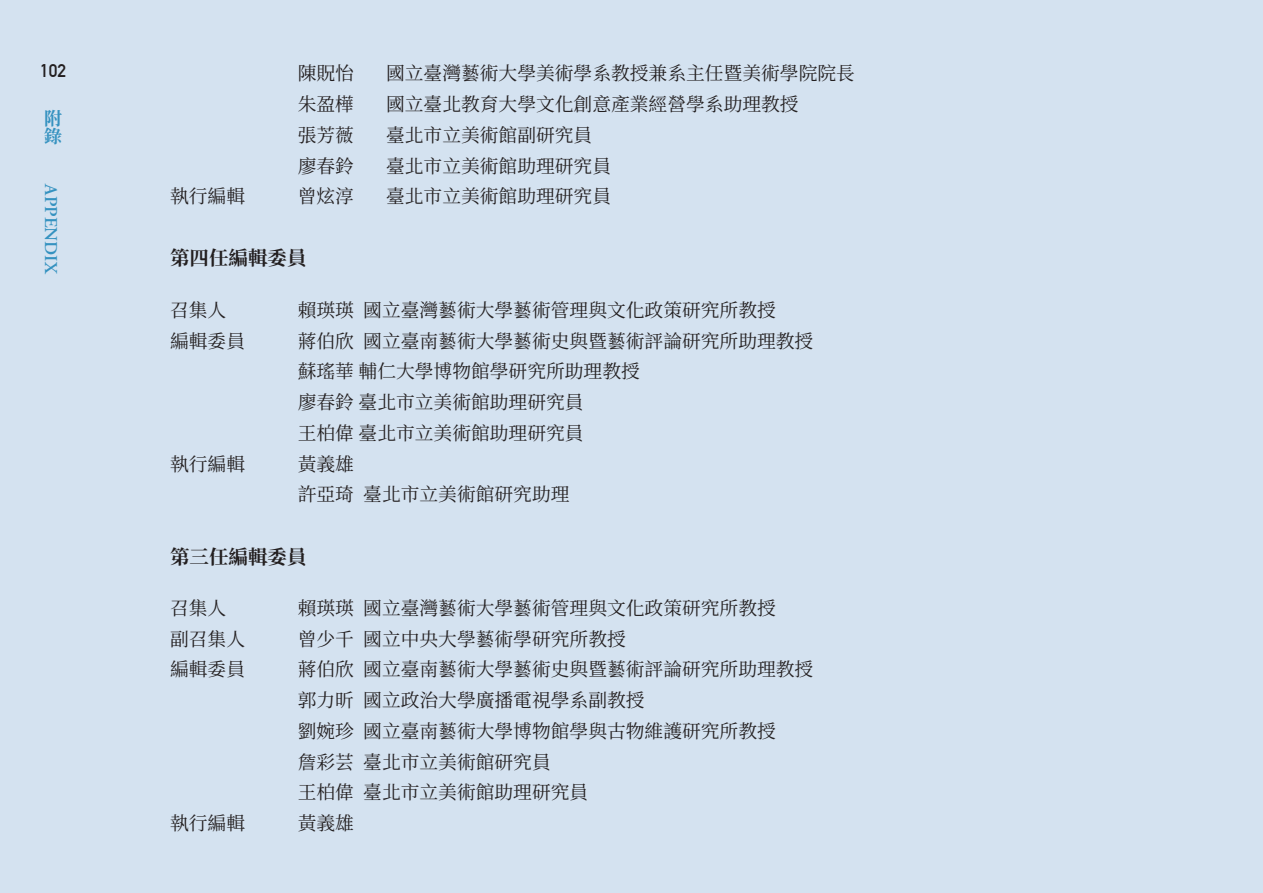
<style>
.page{position:relative;width:1263px;height:893px;background:#d4e2f0}
.page>*{position:absolute;margin:0;border:0;box-sizing:border-box;transform-origin:0 0}
.t1{font:700 19.5px "Source Han Serif TC";color:#231f20}
.t2{font:18.75px/30.8px "Source Han Serif TC";color:#231f20}
.t3{font:600 18px "Adobe Garamond Pro";color:#3592c0}
.t4{font:700 18px "DIN Alternate";color:#231f20}
.t5{font:700 18px/18px "Source Han Serif TC";color:#3592c0}
</style>
<div class="page">
<p class="t4" style="left:40px;top:57px;width:27px">102</p>
<p class="t5" style="left:44px;top:110px;width:20px">附錄</p>
<p class="t3" style="left:61px;top:184px;width:91px;rotate:90deg">APPENDIX</p>
<p class="t2" style="left:298px;top:58px;width:58px">陳貺怡</p>
<p class="t2" style="left:386px;top:58px;width:470px">國立臺灣藝術大學美術學系教授兼系主任暨美術學院院長</p>
<p class="t2" style="left:298px;top:89px;width:58px">朱盈樺</p>
<p class="t2" style="left:386px;top:89px;width:414px">國立臺北教育大學文化創意產業經營學系助理教授</p>
<p class="t2" style="left:298px;top:120px;width:58px">張芳薇</p>
<p class="t2" style="left:386px;top:120px;width:208px">臺北市立美術館副研究員</p>
<p class="t2" style="left:298px;top:151px;width:58px">廖春鈴</p>
<p class="t2" style="left:386px;top:151px;width:226px">臺北市立美術館助理研究員</p>
<p class="t2" style="left:170px;top:181px;width:76px">執行編輯</p>
<p class="t2" style="left:298px;top:181px;width:58px">曾炫淳</p>
<p class="t2" style="left:386px;top:181px;width:226px">臺北市立美術館助理研究員</p>
<p class="t1" style="left:170px;top:247px;width:138px">第四任編輯委員</p>
<p class="t2" style="left:170px;top:295px;width:58px">召集人</p>
<p class="t2" style="left:298px;top:295px;width:480px">賴瑛瑛 國立臺灣藝術大學藝術管理與文化政策研究所教授</p>
<p class="t2" style="left:170px;top:326px;width:76px">編輯委員</p>
<p class="t2" style="left:298px;top:326px;width:517px">蔣伯欣 國立臺南藝術大學藝術史與暨藝術評論研究所助理教授蘇瑤華輔仁大學博物館學研究所助理教授<br>廖春鈴臺北市立美術館助理研究員<br>王柏偉臺北市立美術館助理研究員</p>
<p class="t2" style="left:170px;top:449px;width:76px">執行編輯</p>
<p class="t2" style="left:298px;top:449px;width:273px">黃義雄<br>許亞琦 臺北市立美術館研究助理</p>
<p class="t1" style="left:170px;top:545px;width:138px">第三任編輯委員</p>
<p class="t2" style="left:170px;top:593px;width:58px">召集人</p>
<p class="t2" style="left:298px;top:593px;width:480px">賴瑛瑛 國立臺灣藝術大學藝術管理與文化政策研究所教授</p>
<p class="t2" style="left:170px;top:624px;width:76px">副召集人</p>
<p class="t2" style="left:298px;top:624px;width:330px">曾少千 國立中央大學藝術學研究所教授</p>
<p class="t2" style="left:170px;top:654px;width:76px">編輯委員</p>
<p class="t2" style="left:298px;top:654px;width:517px">蔣伯欣 國立臺南藝術大學藝術史與暨藝術評論研究所助理教授郭力昕 國立政治大學廣播電視學系副教授<br>劉婉珍 國立臺南藝術大學博物館學與古物維護研究所教授<br>詹彩芸 臺北市立美術館研究員<br>王柏偉 臺北市立美術館助理研究員</p>
<p class="t2" style="left:170px;top:808px;width:76px">執行編輯</p>
<p class="t2" style="left:298px;top:808px;width:58px">黃義雄</p>
</div>
